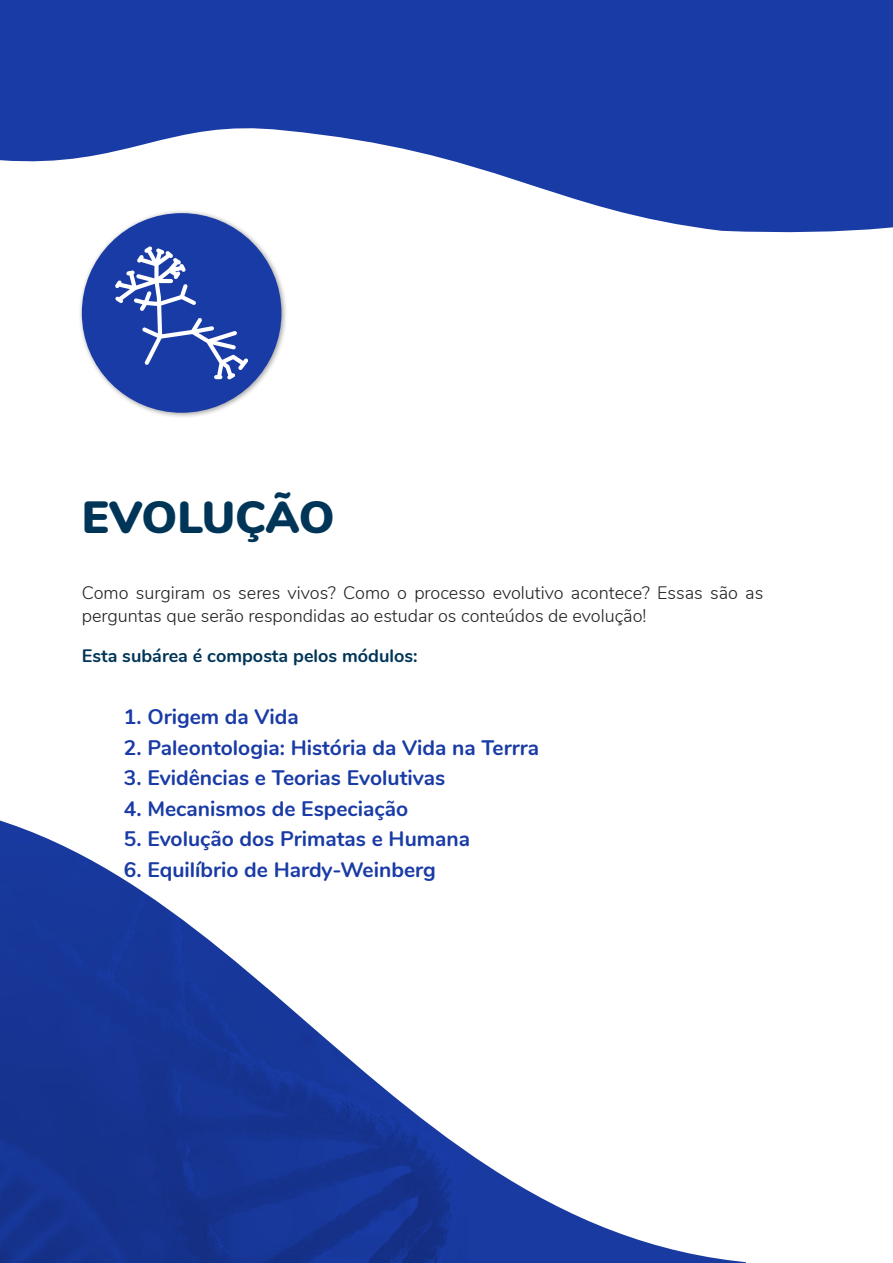
<style>
.page{position:relative;width:893px;height:1263px;background:#fff}
.page>*{position:absolute;margin:0;border:0;box-sizing:border-box;transform-origin:0 0}
.t1{font:900 45px "Nunito";letter-spacing:-.01em;color:#003558}
.t2{font:700 21px "Nunito";color:#193ba5}
.t3{font:300 18px/22.5px "Nunito";color:#231f20}
.t4{font:700 18px "Nunito";color:#003558}
</style>
<div class="page">
<svg style="left:0;top:820px;width:746px;height:443px"></svg>
<svg style="left:0;top:0;width:893px;height:232px;fill:#193ba5"></svg>
<div style="left:78px;top:209px;width:210px;height:210px;background:#231f20;opacity:.43"></div>
<div style="left:82px;top:213px;width:199px;height:200px;background:#193ba5;border-radius:50%"></div>
<svg style="left:115px;top:246px;width:133px;height:133px"></svg>
<h1 class="t1" style="left:82px;top:484px;width:254px">EVOLUÇÃO</h1>
<p class="t3" style="left:82px;top:581px;width:683px">Como surgiram os seres vivos? Como o processo evolutivo acontece? Essas são as perguntas que serão respondidas ao estudar os conteúdos de evolução!</p>
<p class="t4" style="left:82px;top:643px;width:337px">Esta subárea é composta pelos módulos:</p>
<p class="t2" style="left:124px;top:702px;width:177px">1. Origem da Vida</p>
<p class="t2" style="left:124px;top:732px;width:417px">2. Paleontologia: História da Vida na Terrra</p>
<p class="t2" style="left:124px;top:763px;width:323px">3. Evidências e Teorias Evolutivas</p>
<p class="t2" style="left:124px;top:793px;width:286px">4. Mecanismos de Especiação</p>
<p class="t2" style="left:124px;top:824px;width:348px">5. Evolução dos Primatas e Humana</p>
<p class="t2" style="left:124px;top:854px;width:313px">6. Equilíbrio de Hardy-Weinberg</p>
</div>
